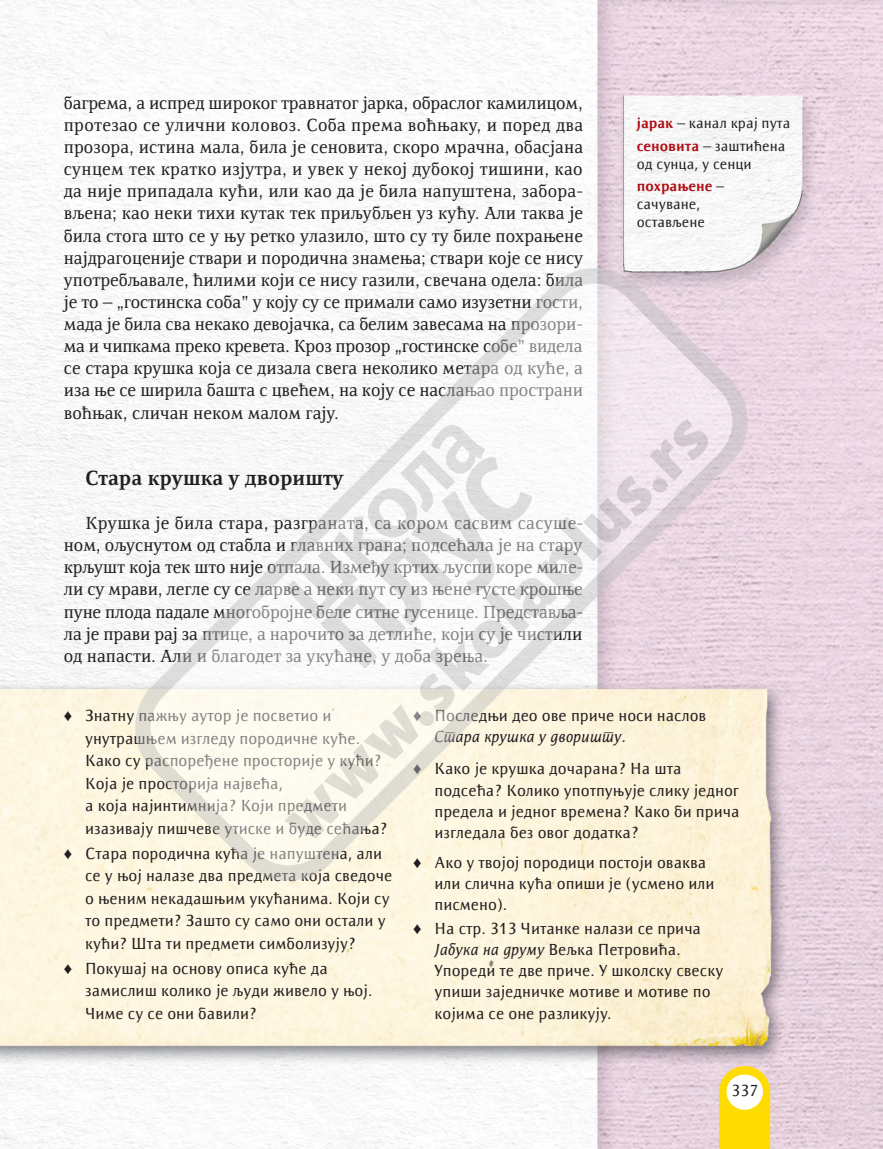
<style>
.page{position:relative;width:883px;height:1149px;background:#fff}
.page>*{position:absolute;margin:0;border:0;box-sizing:border-box;transform-origin:0 0}
.t1{font:700 21px "Resavska BG";color:#231f20}
.t2{font:18px/22px "Resavska BG";color:#231f20;text-align:justify}
.t3{font:16.5px/22.5px "Resavska BG Sans";color:#231f20}
.t4{font:15px/22.2px "Resavska BG Sans";color:#231f20}
.s1{font-weight:700;color:#b00d15}
.s2{font-family:"Times New Roman"}
.s3{font-style:italic}
</style>
<div class="page">
<img style="left:0;top:0;width:882px;height:1148px">
<svg style="left:719px;top:1065px;width:51px;height:83px"></svg>
<div style="left:726px;top:1074px;width:36px;height:35px;background:#fff;border-radius:50%"></div>
<svg style="left:110px;top:243px;width:662px;height:662px"></svg>
<svg style="left:284px;top:416px;width:429px;height:429px"></svg>
<p class="t2" style="left:64px;top:92px;width:521px">багрема, а испред широког травнатог јарка, обраслог камилицом, протезао се улични коловоз. Соба према воћњаку, и поред два прозора, истина мала, била је сеновита, скоро мрачна, обасјана сунцем тек кратко изјутра, и увек у некој дубокој тишини, као да није припадала кући, или као да је била напуштена, забора&shy;вљена; као неки тихи кутак тек приљубљен уз кућу. Али таква је била стога што се у њу ретко улазило, што су ту биле похрањене најдрагоценије ствари и породична знамења; ствари које се нису употребљавале, ћилими који се нису газили, свечана одела: била је то – „гостинска соба” у коју су се примали само изузетни гости, мада је била сва некако девојачка, са белим завесама на прозори&shy;ма и чипкама преко кревета. Кроз прозор „гостинске собе” видела се стара крушка која се дизала свега неколико метара од куће, а иза ње се ширила башта с цвећем, на коју се наслањао пространи воћњак, сличан неком малом гају.</p>
<p class="t1" style="left:85px;top:465px;width:260px">Стара крушка у дворишту</p>
<p class="t2" style="left:64px;top:512px;width:520px;text-indent:22px">Крушка је била стара, разграната, са кором сасвим сасуше&shy;ном, ољуснутом од стабла и главних грана; подсећала је на стару крљушт која тек што није отпала. Између кртих љуспи коре миле&shy;ли су мрави, легле су се ларве а неки пут су из њене густе крошње пуне плода падале многобројне беле ситне гусенице. Представља&shy;ла је прави рај за птице, а нарочито за детлиће, који су је чистили од напасти. Али и благодет за укућане, у доба зрења.</p>
<p class="t4" style="left:636px;top:112px;width:155px"><span class="s1">јарак</span> – канал крај пута <span class="s1">сеновита</span> – заштићена</p>
<p class="t4" style="left:636px;top:152px;width:116px">од сунца, у сенци <span class="s1">похрањене</span> –</p>
<p class="t4" style="left:636px;top:195px;width:70px;line-height:18px">сачуване, остављене</p>
<p class="t3" style="left:85px;top:704px;width:304px;text-indent:-21px"><span class="s2">♦</span> Знатну пажњу аутор је посветио и унутрашњем изгледу породичне куће.<br>Како су распоређене просторије у кући?<br>Која је просторија највећа,<br>а која најинтимнија? Који предмети изазивају пишчеве утиске и буде сећања?</p>
<p class="t3" style="left:85px;top:841px;width:309px;text-indent:-21px"><span class="s2">♦</span> Стара породична кућа је напуштена, али се у њој налазе два предмета која сведоче о њеним некадашњим укућанима. Који су то предмети? Зашто су само они остали у кући? Шта ти предмети симболизују?</p>
<p class="t3" style="left:85px;top:956px;width:289px;text-indent:-21px"><span class="s2">♦</span> Покушај на основу описа куће да замислиш колико је људи живело у њој.<br>Чиме су се они бавили?</p>
<p class="t3" style="left:434px;top:704px;width:273px;line-height:21.1px;text-indent:-21px"><span class="s2">♦</span> Последњи део ове приче носи наслов<br><span class="s3">Стара крушка у дворишту.</span></p>
<p class="t3" style="left:434px;top:758px;width:306px;line-height:21.1px;text-indent:-21px"><span class="s2">♦</span> Како је крушка дочарана? На шта подсећа? Колико употпуњује слику једног предела и једног времена? Како би прича изгледала без овог додатка?</p>
<p class="t3" style="left:434px;top:851px;width:281px;line-height:21.1px;text-indent:-21px"><span class="s2">♦</span> Ако у твојој породици постоји оваква или слична кућа опиши је (усмено или писмено).</p>
<p class="t3" style="left:434px;top:917px;width:290px;line-height:21.1px;text-indent:-21px"><span class="s2">♦</span> На стр. 313 Читанке налази се прича <span class="s3">Јабука на друму</span> Вељка Петровића.<br>Упореди те две приче. У школску свеску упиши заједничке мотиве и мотиве по којима се оне разликују.</p>
<p class="t3" style="left:731px;top:1079px;width:28px">337</p>
</div>
